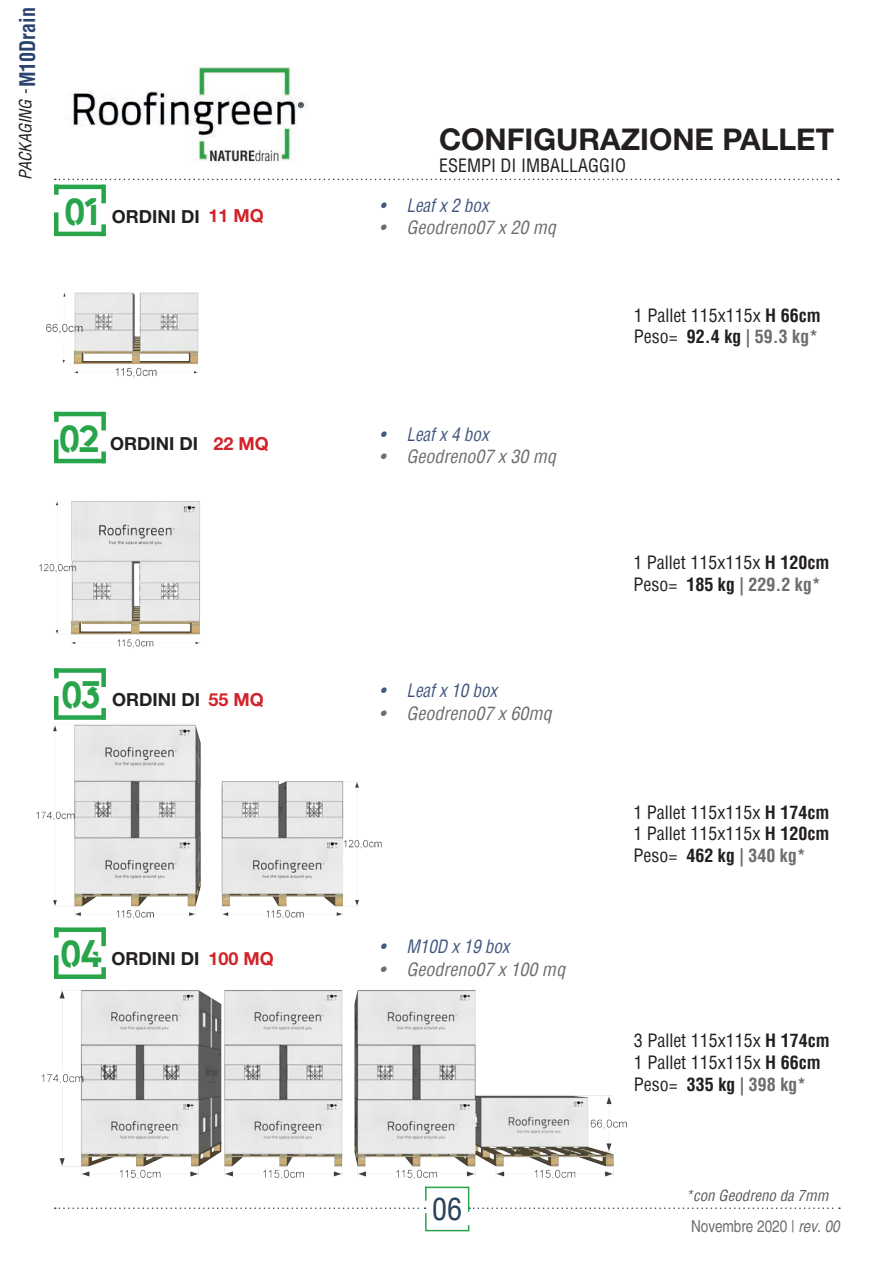
<style>
.page{position:relative;width:893px;height:1263px;background:#fff}
.page>*{position:absolute;margin:0;border:0;box-sizing:border-box;transform-origin:0 0}
.t1{font:38.1px "Quantify";letter-spacing:-.04em;color:#28a54a;scale:.94 1}
.t2{font:700 30px "Helvetica Neue";color:#231f20}
.t3{font:condensed 30px "Helvetica";color:#2a4359}
.t4{font:700 condensed 21px "Helvetica";color:#2a436f;scale:.95 1}
.t5{font:condensed 18px/21.6px "Helvetica";color:#231f20}
.t6{font:italic condensed 18px "Helvetica";color:#6c6d70}
.t7{font:italic condensed 18px "Helvetica";color:#2a436f;scale:.95 1}
.t8{font:700 18px "Helvetica Neue";color:#231f20}
.t9{font:700 18px "Helvetica Neue";color:#d1232a}
.t10{font:condensed 16.5px "Helvetica";color:#6c6d70}
.t11{font:italic condensed 16.5px "Helvetica";color:#231f20}
.t12{font:italic condensed 15px "Helvetica";color:#57585a}
.s1{font-weight:700}
.s2{font-weight:700;color:#6c6d70}
.s3{font-style:italic}
</style>
<div class="page">
<svg style="left:55px;top:179px;width:784px;height:1px"></svg>
<svg style="left:468px;top:1187px;width:372px;height:24px"></svg>
<hr style="left:426px;top:1186px;width:42px;height:2px;background:#28a54a">
<hr style="left:426px;top:1230px;width:42px;height:1px;background:#28a54a">
<svg style="left:425px;top:1187px;width:2px;height:13px"></svg>
<svg style="left:55px;top:1207px;width:372px;height:23px"></svg>
<div style="left:101px;top:187px;width:5px;height:14px;background:#28a54a"></div>
<svg style="left:101px;top:227px;width:5px;height:7px"></svg>
<hr style="left:56px;top:185px;width:47px;height:4px;background:#28a54a">
<hr style="left:56px;top:232px;width:47px;height:4px;background:#28a54a">
<svg style="left:54px;top:187px;width:5px;height:5px"></svg>
<hr style="left:54px;top:215px;width:4px;height:18px;background:#28a54a">
<div style="left:101px;top:414px;width:5px;height:14px;background:#28a54a"></div>
<svg style="left:101px;top:454px;width:5px;height:7px"></svg>
<hr style="left:56px;top:412px;width:47px;height:4px;background:#28a54a">
<hr style="left:56px;top:459px;width:47px;height:4px;background:#28a54a">
<svg style="left:54px;top:414px;width:5px;height:6px"></svg>
<hr style="left:54px;top:442px;width:4px;height:18px;background:#28a54a">
<div style="left:101px;top:670px;width:5px;height:15px;background:#28a54a"></div>
<div style="left:56px;top:668px;width:47px;height:5px;background:#28a54a"></div>
<svg style="left:54px;top:670px;width:5px;height:6px"></svg>
<hr style="left:54px;top:698px;width:4px;height:19px;background:#28a54a">
<div style="left:101px;top:930px;width:5px;height:14px;background:#28a54a"></div>
<div style="left:101px;top:969px;width:5px;height:8px;background:#28a54a"></div>
<div style="left:56px;top:927px;width:47px;height:5px;background:#28a54a"></div>
<div style="left:56px;top:974px;width:47px;height:5px;background:#28a54a"></div>
<svg style="left:54px;top:930px;width:5px;height:5px"></svg>
<hr style="left:54px;top:957px;width:4px;height:19px;background:#28a54a">
<img style="left:71px;top:67px;width:236px;height:95px">
<img style="left:46px;top:292px;width:153px;height:86px">
<img style="left:39px;top:501px;width:161px;height:147px">
<img style="left:36px;top:712px;width:346px;height:207px">
<img style="left:41px;top:990px;width:585px;height:190px">
<p class="t4" style="left:14px;top:87px;width:86px;rotate:-90deg">M10Drain</p>
<p class="t11" style="left:15px;top:180px;width:92px;rotate:-90deg">PACKAGING -</p>
<h1 class="t1" style="left:65px;top:190px;width:36px">01</h1>
<p class="t8" style="left:112px;top:205px;width:89px">ORDINI DI</p>
<p class="t9" style="left:208px;top:205px;width:57px">11 MQ</p>
<h1 class="t1" style="left:60px;top:417px;width:43px">02</h1>
<p class="t8" style="left:110px;top:432px;width:89px">ORDINI DI</p>
<p class="t9" style="left:213px;top:432px;width:57px">22 MQ</p>
<h1 class="t1" style="left:62px;top:673px;width:42px">03</h1>
<p class="t8" style="left:112px;top:689px;width:89px">ORDINI DI</p>
<p class="t9" style="left:208px;top:689px;width:57px">55 MQ</p>
<h1 class="t1" style="left:61px;top:932px;width:45px">04</h1>
<p class="t8" style="left:112px;top:948px;width:89px">ORDINI DI</p>
<p class="t9" style="left:208px;top:948px;width:67px">100 MQ</p>
<h2 class="t2" style="left:439px;top:121px;width:396px">CONFIGURAZIONE PALLET</h2>
<p class="t5" style="left:439px;top:155px;width:189px">ESEMPI DI IMBALLAGGIO</p>
<p class="t7" style="left:379px;top:193px;width:116px">• Leaf x 2 box</p>
<p class="t6" style="left:379px;top:216px;width:178px">• Geodreno07 x 20 mq</p>
<p class="t7" style="left:379px;top:423px;width:116px">• Leaf x 4 box</p>
<p class="t6" style="left:379px;top:445px;width:178px">• Geodreno07 x 30 mq</p>
<p class="t7" style="left:379px;top:679px;width:125px">• Leaf x 10 box</p>
<p class="t6" style="left:379px;top:701px;width:173px">• Geodreno07 x 60mq</p>
<p class="t7" style="left:379px;top:935px;width:138px">• M10D x 19 box</p>
<p class="t6" style="left:379px;top:957px;width:187px">• Geodreno07 x 100 mq</p>
<h2 class="t3" style="left:432px;top:1190px;width:31px">06</h2>
<p class="t5" style="left:634px;top:304px;width:188px">1 Pallet 115x115x <span class="s1">H 66cm<br></span>Peso= <span class="s1">92.4 kg</span> <span class="s2">| 59.3 kg*</span></p>
<p class="t5" style="left:633px;top:552px;width:197px">1 Pallet 115x115x <span class="s1">H 120cm<br></span>Peso= <span class="s1">185 kg</span> <span class="s2">| 229.2 kg*</span></p>
<p class="t5" style="left:633px;top:801px;width:197px;text-align:justify">1 Pallet 115x115x <span class="s1">H 174cm </span>1 Pallet 115x115x <span class="s1">H 120cm </span>Peso= <span class="s1">462 kg</span> <span class="s2">| 340 kg*</span></p>
<p class="t5" style="left:634px;top:1030px;width:197px">3 Pallet 115x115x <span class="s1">H 174cm<br></span>1 Pallet 115x115x <span class="s1">H 66cm<br></span>Peso= <span class="s1">335 kg</span> <span class="s2">| 398 kg*</span></p>
<p class="t12" style="left:686px;top:1186px;width:144px">*con Geodreno da 7mm</p>
<p class="t10" style="left:691px;top:1216px;width:150px">Novembre 2020 | <span class="s3">rev. 00</span></p>
</div>
